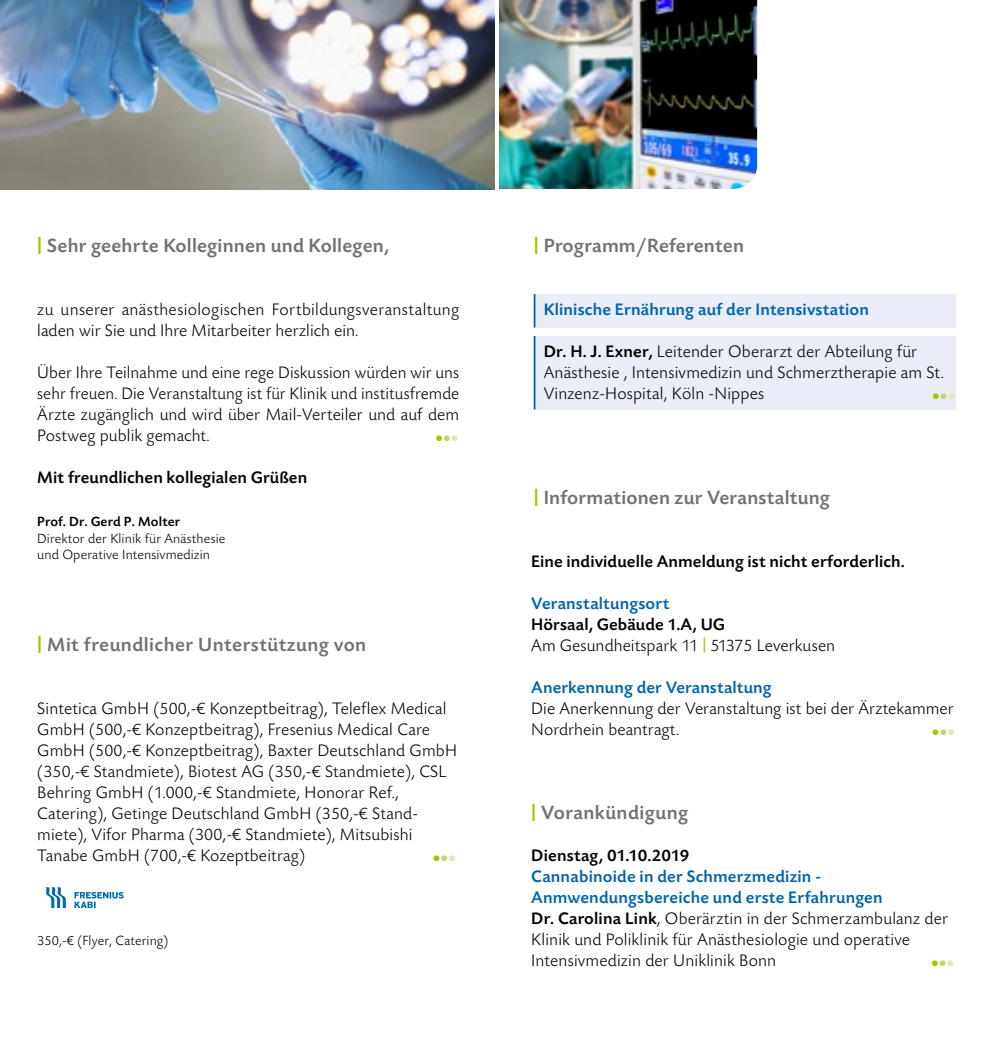
<style>
.page{position:relative;width:993px;height:1042px;background:#fff}
.page>*{position:absolute;margin:0;border:0;box-sizing:border-box;transform-origin:0 0}
.t1{font:500 20.12px "Today Sans BEFOP";letter-spacing:.015em;color:#707172}
.t2{font:300 17.5px/21px "Today Sans BEFOP";letter-spacing:.01em;color:#000}
.t3{font:500 17.5px "Today Sans BEFOP";letter-spacing:.005em;color:#000}
.t4{font:500 17.5px "Today Sans BEFOP";letter-spacing:.01em;color:#0064ad}
.t5{font:300 17.5px "Today Sans BEFOP";color:#a4c400}
.t6{font:300 14px/16.6px "Today Sans BEFOP";letter-spacing:.01em;color:#000}
.t7{font:500 14px "Today Sans BEFOP";letter-spacing:.01em;color:#000}
.s1{font-weight:700;color:#a4c400}
.s2{color:#c3d56a}
.s3{color:#dee8b0}
.s4{font-weight:500}
.s5{font-weight:500;color:#a4c400}
.s6{font-weight:500;color:#0064ad}
</style>
<div class="page">
<div style="left:533px;top:294px;width:422px;height:33px;background:#eaedf7"></div>
<div style="left:533px;top:336px;width:422px;height:73px;background:#eaedf7"></div>
<hr style="left:533px;top:294px;width:2px;height:33px;background:#0064ad">
<hr style="left:533px;top:336px;width:2px;height:73px;background:#0064ad">
<img style="left:499px;top:0;width:257px;height:189px">
<img style="left:0;top:0;width:494px;height:189px">
<svg style="left:46px;top:887px;width:20px;height:21px"></svg>
<svg style="left:74px;top:892px;width:49px;height:16px"></svg>
<p class="t1" style="left:37px;top:235px;width:353px"><span class="s1">|</span> Sehr geehrte Kolleginnen und Kollegen,</p>
<p class="t2" style="left:37px;top:300px;width:423px">zu unserer anästhesiologischen Fortbildungsveranstaltung laden wir Sie und Ihre Mitarbeiter herzlich ein.</p>
<p class="t2" style="left:37px;top:363px;width:423px;text-align:justify">Über Ihre Teilnahme und eine rege Diskussion würden wir uns sehr freuen. Die Veranstaltung ist für Klinik und institusfremde Ärzte zugänglich und wird über Mail-Verteiler und auf dem Postweg publik gemacht.</p>
<p class="t5" style="left:434px;top:429px;width:26px">• <span class="s2">•</span><span class="s3">•</span></p>
<p class="t3" style="left:37px;top:468px;width:271px">Mit freundlichen kollegialen Grüßen</p>
<p class="t7" style="left:37px;top:514px;width:144px">Prof. Dr. Gerd P. Molter</p>
<p class="t6" style="left:37px;top:530px;width:189px">Direktor der Klinik für Anästhesie und Operative Intensivmedizin</p>
<p class="t1" style="left:37px;top:634px;width:330px"><span class="s1">|</span> Mit freundlicher Unterstützung von</p>
<p class="t2" style="left:37px;top:699px;width:421px">Sintetica GmbH (500,-€ Konzeptbeitrag), Teleflex Medical GmbH (500,-€ Konzeptbeitrag), Fresenius Medical Care GmbH (500,-€ Konzeptbeitrag), Baxter Deutschland GmbH (350,-€ Standmiete), Biotest AG (350,-€ Standmiete), CSL Behring GmbH (1.000,-€ Standmiete, Honorar Ref., Catering), Getinge Deutschland GmbH (350,-€ Stand&shy;miete), Vifor Pharma (300,-€ Standmiete), Mitsubishi Tanabe GmbH (700,-€ Kozeptbeitrag)</p>
<p class="t5" style="left:432px;top:849px;width:26px">• <span class="s2">•</span><span class="s3">•</span></p>
<p class="t6" style="left:37px;top:933px;width:133px">350,-€ (Flyer, Catering)</p>
<p class="t1" style="left:533px;top:235px;width:212px"><span class="s1">|</span> Programm/Referenten</p>
<p class="t4" style="left:543px;top:300px;width:327px">Klinische Ernährung auf der Intensivstation</p>
<p class="t2" style="left:543px;top:342px;width:402px"><span class="s4">Dr. H. J. Exner,</span> Leitender Oberarzt der Abteilung für<br>Anästhesie , Intensivmedizin und Schmerztherapie am St.<br>Vinzenz-Hospital, Köln -Nippes</p>
<p class="t5" style="left:931px;top:387px;width:26px">• <span class="s2">•</span><span class="s3">•</span></p>
<p class="t1" style="left:533px;top:487px;width:298px"><span class="s1">|</span> Informationen zur Veranstaltung</p>
<p class="t3" style="left:531px;top:552px;width:375px">Eine individuelle Anmeldung ist nicht erforderlich.</p>
<p class="t4" style="left:531px;top:594px;width:140px">Veranstaltungsort</p>
<p class="t2" style="left:531px;top:615px;width:305px"><span class="s4">Hörsaal, Gebäude 1.A, UG<br></span>Am Gesundheitspark 11 <span class="s5">|</span> 51375 Leverkusen</p>
<p class="t4" style="left:531px;top:678px;width:242px">Anerkennung der Veranstaltung</p>
<p class="t2" style="left:531px;top:699px;width:424px">Die Anerkennung der Veranstaltung ist bei der Ärztekammer<br>Nordrhein beantragt.</p>
<p class="t5" style="left:931px;top:723px;width:26px">• <span class="s2">•</span><span class="s3">•</span></p>
<p class="t1" style="left:531px;top:802px;width:158px"><span class="s1">|</span> Vorankündigung</p>
<p class="t3" style="left:531px;top:846px;width:159px">Dienstag, 01.10.2019</p>
<p class="t2" style="left:531px;top:867px;width:418px"><span class="s6">Cannabinoide in der Schmerzmedizin - Anmwendungsbereiche und erste Erfahrungen<br></span><span class="s4">Dr. Carolina Link</span>, Oberärztin in der Schmerzambulanz der Klinik und Poliklinik für Anästhesiologie und operative Intensivmedizin der Uniklinik Bonn</p>
<p class="t5" style="left:930px;top:954px;width:26px">• <span class="s2">•</span><span class="s3">•</span></p>
</div>
